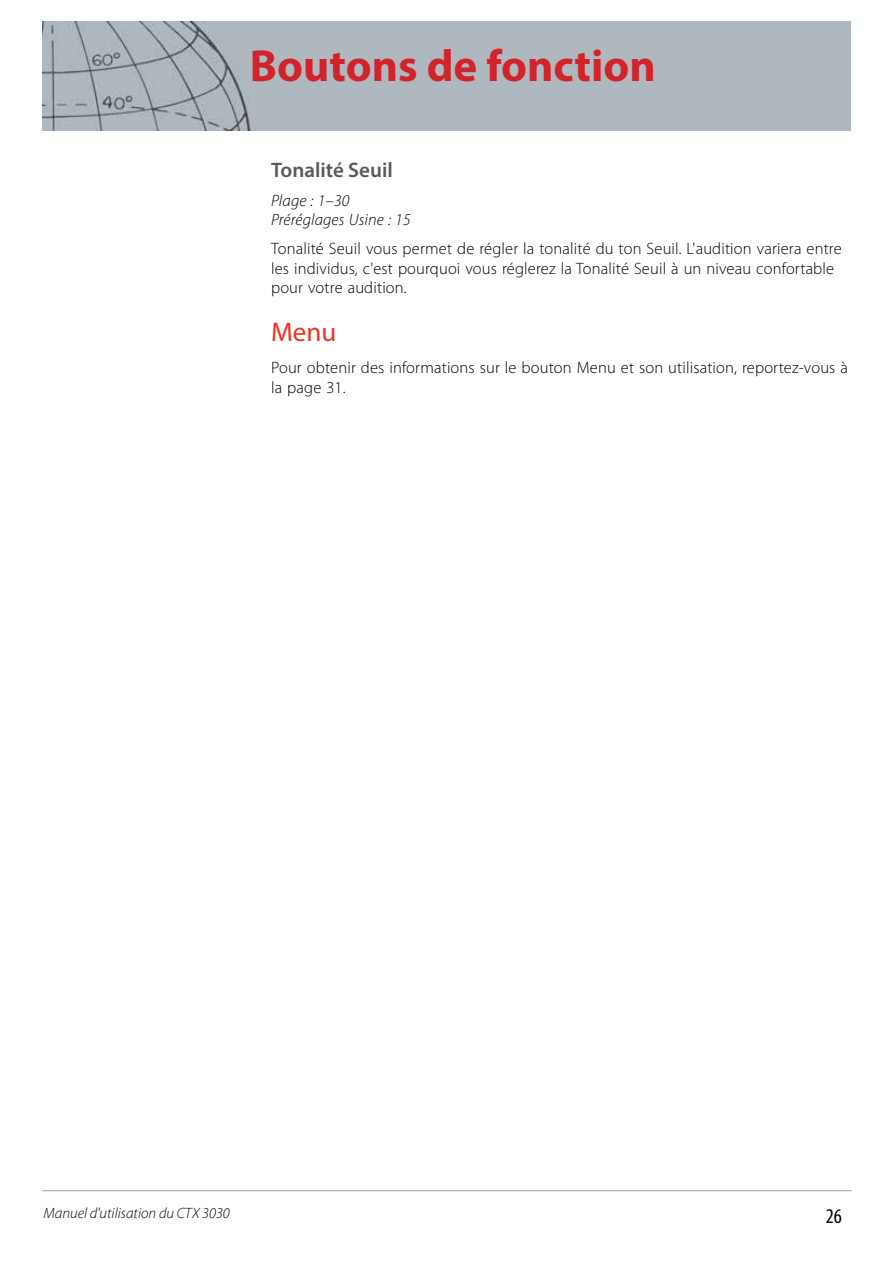
<style>
.page{position:relative;width:893px;height:1263px;background:#fff}
.page>*{position:absolute;margin:0;border:0;box-sizing:border-box;transform-origin:0 0}
.t1{font:700 45px "Myriad Pro";color:#d2232a}
.t2{font:27px "Myriad Pro";color:#ee3124}
.t3{font:600 21px "Myriad Pro";color:#58595b}
.t4{font:condensed 21px "Myriad Pro";color:#000}
.t5{font:300 16.5px/19.8px "Myriad Pro";letter-spacing:.01em;color:#000}
.t6{font:italic 300 16.5px/19.8px "Myriad Pro";letter-spacing:.01em;color:#000}
.t7{font:italic 300 15px "Myriad Pro";color:#000}
</style>
<div class="page">
<div style="left:43px;top:22px;width:807px;height:108px;background:#afb8bf"></div>
<hr style="left:42px;top:1190px;width:809px;height:1px;background:#a0adb7">
<h1 class="t1" style="left:250px;top:37px;width:407px">Boutons de fonction</h1>
<p class="t3" style="left:271px;top:157px;width:123px">Tonalité Seuil</p>
<p class="t6" style="left:271px;top:191px;width:141px">Plage : 1–30<br>Préréglages Usine : 15</p>
<p class="t5" style="left:271px;top:239px;width:572px">Tonalité Seuil vous permet de régler la tonalité du ton Seuil. L'audition variera entre les individus, c'est pourquoi vous réglerez la Tonalité Seuil à un niveau confortable pour votre audition.</p>
<h2 class="t2" style="left:271px;top:315px;width:67px">Menu</h2>
<p class="t5" style="left:271px;top:358px;width:578px">Pour obtenir des informations sur le bouton Menu et son utilisation, reportez-vous à la page 31.</p>
<p class="t7" style="left:44px;top:1205px;width:188px">Manuel d'utilisation du CTX 3030</p>
<p class="t4" style="left:826px;top:1203px;width:18px">26</p>
</div>
